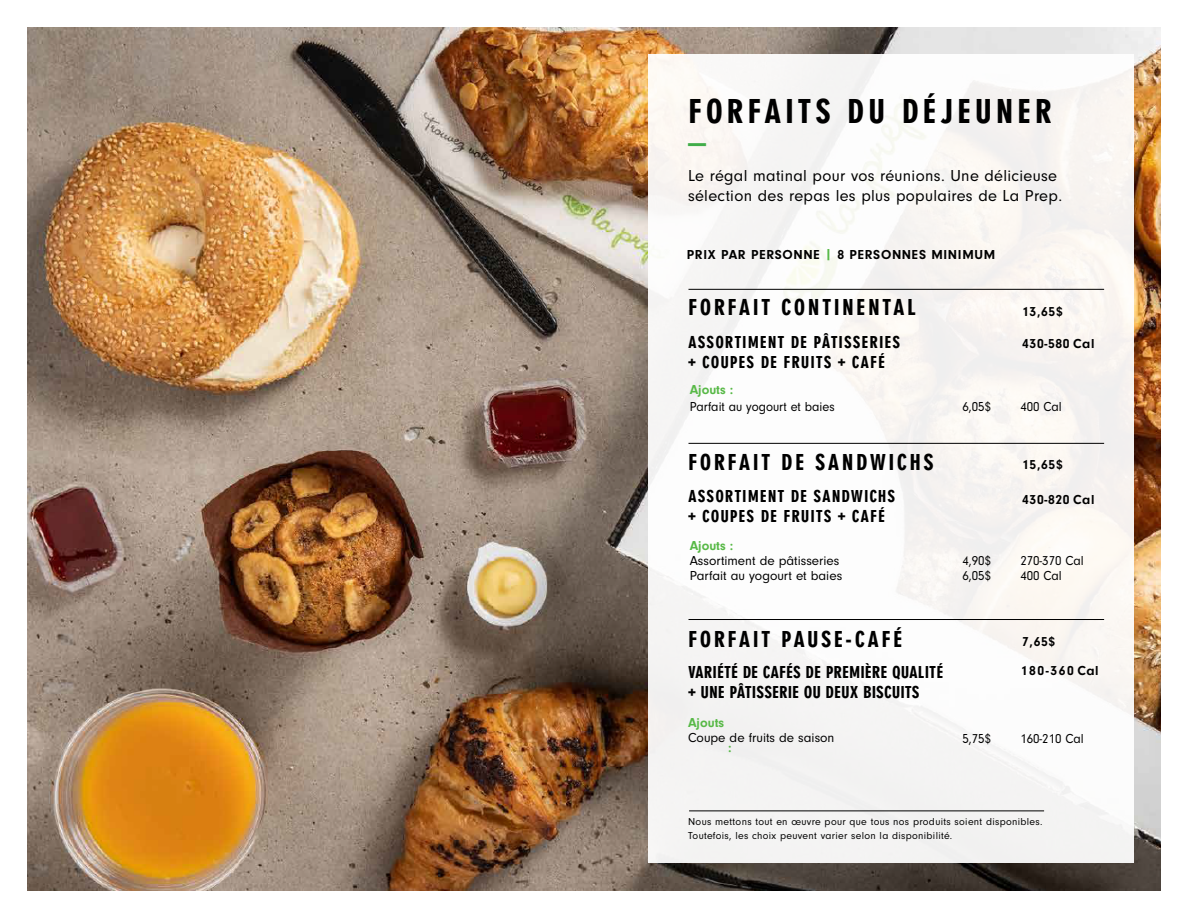
<style>
.page{position:relative;width:1188px;height:918px;background:#fff}
.page>*{position:absolute;margin:0;border:0;box-sizing:border-box;transform-origin:0 0}
.t1{font:900 36px "Neuzeit Gro Ext";letter-spacing:.1em;color:#000}
.t2{font:900 36px "Neuzeit Gro Ext";color:#41ad49}
.t3{font:900 24px "Neuzeit Gro Ext";letter-spacing:.1em;color:#000}
.t4{font:900 18px/19.5px "Neuzeit Gro Ext";letter-spacing:.045em;color:#000}
.t5{font:900 18px/19.5px "Neuzeit Gro Ext";color:#000}
.t6{font:16.5px/19.5px "Neuzeit Gro";letter-spacing:.02em;color:#000}
.t7{font:13.5px "Neuzeit Gro";color:#000;scale:.95 1}
.t8{font:700 13.5px "Neuzeit Gro";letter-spacing:.05em;color:#000}
.t9{font:13.5px/15px "Neuzeit Gro";color:#000}
.t10{font:700 13.5px "Neuzeit Gro";color:#58b947}
.t11{font:700 13.5px "Neuzeit Gro";letter-spacing:.12em;color:#000}
.t12{font:10.5px/13.5px "Neuzeit Gro";letter-spacing:.03em;color:#000}
.s1{color:#58b947}
</style>
<div class="page">
<img style="left:27px;top:27px;width:1134px;height:864px">
<div style="left:648px;top:54px;width:486px;height:809px;background:#f9f6f3"></div>
<hr style="left:688px;top:289px;width:416px;height:1px;background:#000">
<hr style="left:688px;top:619px;width:416px;height:1px;background:#000">
<hr style="left:688px;top:443px;width:416px;height:1px;background:#000">
<hr style="left:689px;top:811px;width:355px;height:1px;background:#000">
<h1 class="t1" style="left:688px;top:92px;width:366px">FORFAITS DU DÉJEUNER</h1>
<h1 class="t2" style="left:688px;top:110px;width:19px">_</h1>
<h3 class="t6" style="left:688px;top:166px;width:376px">Le régal matinal pour vos réunions. Une délicieuse sélection des repas les plus populaires de La Prep.</h3>
<p class="t8" style="left:687px;top:247px;width:310px">PRIX PAR PERSONNE <span class="s1">|</span> 8 PERSONNES MINIMUM</p>
<h2 class="t3" style="left:688px;top:294px;width:230px">FORFAIT CONTINENTAL</h2>
<h3 class="t4" style="left:688px;top:333px;width:214px">ASSORTIMENT DE PÂTISSERIES + COUPES DE FRUITS + CAFÉ</h3>
<p class="t8" style="left:1022px;top:304px;width:42px">13,65$</p>
<p class="t8" style="left:1022px;top:336px;width:74px">430-580 Cal</p>
<p class="t10" style="left:690px;top:382px;width:45px">Ajouts :</p>
<p class="t7" style="left:690px;top:399px;width:154px">Parfait au yogourt et baies</p>
<h2 class="t3" style="left:688px;top:450px;width:247px">FORFAIT DE SANDWICHS</h2>
<h3 class="t4" style="left:688px;top:487px;width:209px">ASSORTIMENT DE SANDWICHS + COUPES DE FRUITS + CAFÉ</h3>
<p class="t10" style="left:690px;top:538px;width:45px">Ajouts :</p>
<p class="t9" style="left:690px;top:553px;width:154px">Assortiment de pâtisseries<br>Parfait au yogourt et baies</p>
<h2 class="t3" style="left:688px;top:626px;width:216px">FORFAIT PAUSE-CAFÉ</h2>
<h3 class="t5" style="left:688px;top:663px;width:257px">VARIÉTÉ DE CAFÉS DE PREMIÈRE QUALITÉ + UNE PÂTISSERIE OU DEUX BISCUITS</h3>
<p class="t10" style="left:688px;top:715px;width:38px">Ajouts</p>
<p class="t9" style="left:688px;top:730px;width:148px">Coupe de fruits de saison</p>
<p class="t10" style="left:728px;top:740px;width:5px">:</p>
<p class="t7" style="left:963px;top:399px;width:32px">6,05$</p>
<p class="t7" style="left:1020px;top:399px;width:45px">400 Cal</p>
<p class="t8" style="left:1022px;top:457px;width:42px">15,65$</p>
<p class="t8" style="left:1022px;top:492px;width:74px">430-820 Cal</p>
<p class="t7" style="left:963px;top:554px;width:32px">4,90$</p>
<p class="t7" style="left:1020px;top:554px;width:68px">270-370 Cal</p>
<p class="t7" style="left:963px;top:569px;width:32px">6,05$</p>
<p class="t7" style="left:1020px;top:569px;width:45px">400 Cal</p>
<p class="t8" style="left:1022px;top:634px;width:35px">7,65$</p>
<p class="t11" style="left:1021px;top:663px;width:79px">180-360 Cal</p>
<p class="t7" style="left:963px;top:731px;width:32px">5,75$</p>
<p class="t7" style="left:1020px;top:731px;width:68px">160-210 Cal</p>
<p class="t12" style="left:688px;top:815px;width:356px">Nous mettons tout en œuvre pour que tous nos produits soient disponibles.<br>Toutefois, les choix peuvent varier selon la disponibilité.</p>
</div>
